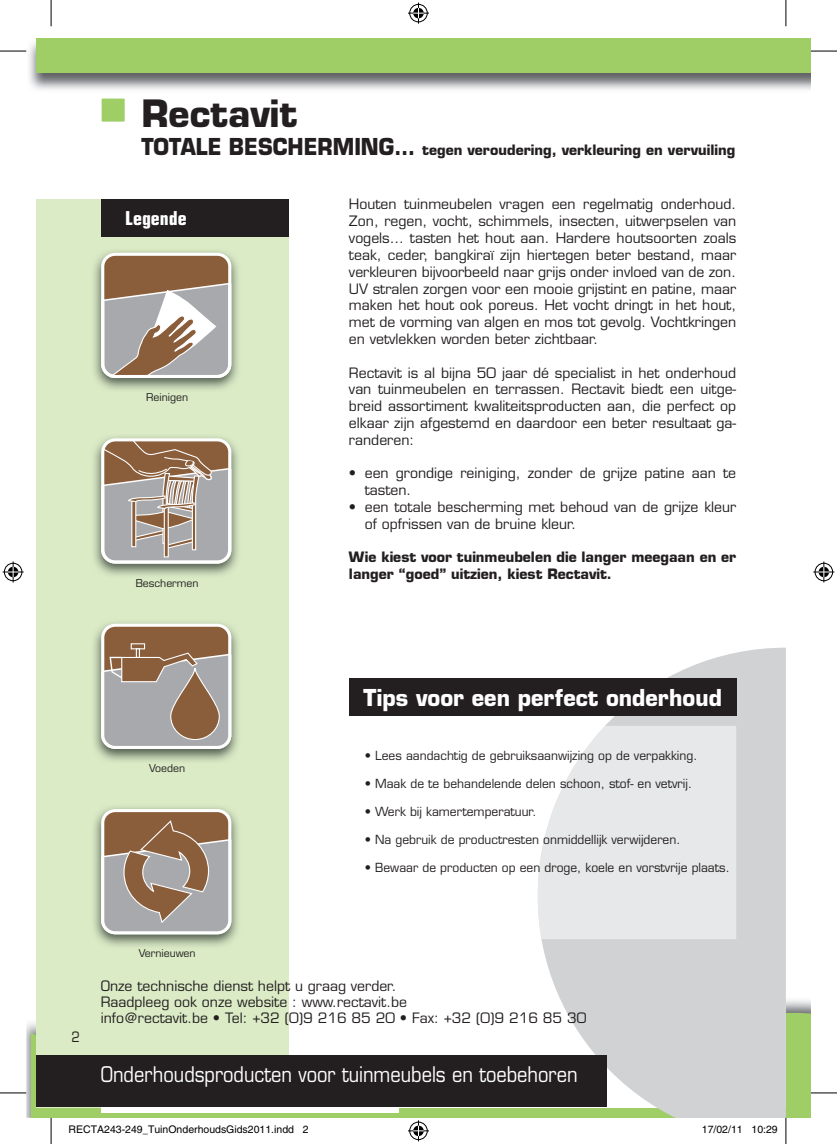
<style>
.page{position:relative;width:837px;height:1144px;background:#fff}
.page>*{position:absolute;margin:0;border:0;box-sizing:border-box;transform-origin:0 0}
.t1{font:700 36.75px "Eurostile LT";color:#231f20}
.t2{font:700 22.75px "Eurostile LT";color:#fff;scale:.95 1}
.t3{font:21px "Eurostile LT";color:#fff;scale:.87 1}
.t4{font:700 condensed 19.25px "Eurostile";color:#fff}
.t5{font:14px/16.8px "Eurostile LT";color:#231f20}
.t6{font:700 14px/16.8px "Eurostile LT";color:#231f20}
.t7{font:14px "Eurostile LT";color:#231f20;scale:.87 1}
.t8{font:12.25px "Eurostile LT";color:#231f20}
.t9{font:10.5px "Helvetica";color:#000}
.t10{font:10.5px "Eurostile LT";color:#231f20}
.s1{font-family:"Eurostile";font-size:22.75px}
</style>
<div class="page">
<img style="left:26px;top:1023px;width:5px;height:95px">
<img style="left:785px;top:997px;width:25px;height:16px">
<svg style="left:31px;top:1013px;width:779px;height:105px;background:#a4d070"></svg>
<div style="left:36px;top:945px;width:749px;height:163px;background:#fff"></div>
<div style="left:36px;top:199px;width:252px;height:909px;background:#dbebc6"></div>
<svg style="left:537px;top:648px;width:248px;height:470px;fill:#d1d2d4"></svg>
<svg style="left:537px;top:726px;width:199px;height:213px;background:#e9eaea"></svg>
<div style="left:349px;top:679px;width:387px;height:37px;background:#231f20"></div>
<div style="left:100px;top:97px;width:26px;height:26px;background:#9fce66;border:2px solid #fff"></div>
<div style="left:101px;top:1075px;width:297px;height:37px;background:#fff"></div>
<div style="left:101px;top:199px;width:187px;height:37px;background:#231f20"></div>
<div style="left:36px;top:1055px;width:571px;height:52px;background:#231f20"></div>
<img style="left:26px;top:42px;width:784px;height:48px">
<div style="left:36px;top:38px;width:774px;height:35px;background:#9fce66"></div>
<img style="left:94px;top:251px;width:144px;height:695px">
<div style="left:103px;top:625px;width:127px;height:122px;background:#8a5d3b;border-radius:12px"></div>
<div style="left:101px;top:624px;width:130px;height:125px;border:3px solid #fff;border-radius:12px"></div>
<div style="left:103px;top:810px;width:127px;height:123px;background:#8a5d3b;border-radius:12px"></div>
<div style="left:101px;top:809px;width:130px;height:125px;border:3px solid #fff;border-radius:12px"></div>
<div style="left:103px;top:254px;width:127px;height:122px;background:#8a5d3b;border-radius:12px"></div>
<svg style="left:99px;top:280px;width:134px;height:99px"></svg>
<div style="left:101px;top:253px;width:130px;height:125px;border:3px solid #fff;border-radius:12px"></div>
<div style="left:131px;top:643px;width:14px;height:6px;border:1px solid #fff"></div>
<div style="left:136px;top:648px;width:4px;height:10px;border:1px solid #fff"></div>
<svg style="left:99px;top:649px;width:134px;height:101px"></svg>
<svg style="left:99px;top:439px;width:134px;height:126px;background:#a7998e"></svg>
<div style="left:101px;top:438px;width:130px;height:126px;border:3px solid #fff;border-radius:12px"></div>
<svg style="left:171px;top:668px;width:48px;height:71px"></svg>
<div style="left:170px;top:667px;width:50px;height:73px;border:1px solid #fff;border-radius:24px"></div>
<svg style="left:99px;top:819px;width:134px;height:117px"></svg>
<svg style="left:0;top:51px;width:26px;height:1px"></svg>
<svg style="left:810px;top:51px;width:26px;height:1px"></svg>
<svg style="left:0;top:1092px;width:26px;height:1px"></svg>
<svg style="left:810px;top:1092px;width:26px;height:1px"></svg>
<svg style="left:51px;top:0;width:1px;height:26px"></svg>
<svg style="left:51px;top:1118px;width:1px;height:26px"></svg>
<svg style="left:785px;top:0;width:1px;height:26px"></svg>
<svg style="left:785px;top:1118px;width:1px;height:26px"></svg>
<svg style="left:408px;top:3px;width:21px;height:21px"></svg>
<svg style="left:408px;top:1120px;width:21px;height:21px"></svg>
<svg style="left:3px;top:561px;width:21px;height:21px"></svg>
<svg style="left:813px;top:561px;width:21px;height:21px"></svg>
<h1 class="t1" style="left:141px;top:90px;width:157px">Rectavit</h1>
<p class="t6" style="left:141px;top:141px;width:595px"><span class="s1">TOTALE BESCHERMING…</span> tegen veroudering, verkleuring en vervuiling</p>
<h3 class="t4" style="left:125px;top:206px;width:63px">Legende</h3>
<p class="t10" style="left:146px;top:391px;width:43px">Reinigen</p>
<p class="t10" style="left:136px;top:576px;width:64px">Beschermen</p>
<p class="t10" style="left:149px;top:762px;width:38px">Voeden</p>
<p class="t10" style="left:139px;top:947px;width:58px">Vernieuwen</p>
<p class="t5" style="left:349px;top:196px;width:388px;text-align:justify">Houten tuinmeubelen vragen een regelmatig onderhoud.<br>Zon, regen, vocht, schimmels, insecten, uitwerpselen van vogels… tasten het hout aan. Hardere houtsoorten zoals teak, ceder, bangkiraï zijn hiertegen beter bestand, maar verkleuren bijvoorbeeld naar grijs onder invloed van de zon.<br>UV stralen zorgen voor een mooie grijstint en patine, maar maken het hout ook poreus. Het vocht dringt in het hout, met de vorming van algen en mos tot gevolg. Vochtkringen en vetvlekken worden beter zichtbaar.</p>
<p class="t5" style="left:349px;top:364px;width:388px;text-align:justify">Rectavit is al bijna 50 jaar dé specialist in het onderhoud van tuinmeubelen en terrassen. Rectavit biedt een uitge&shy;breid assortiment kwaliteitsproducten aan, die perfect op elkaar zijn afgestemd en daardoor een beter resultaat ga&shy;randeren:</p>
<p class="t5" style="left:364px;top:465px;width:373px;text-indent:-16px">• een grondige reiniging, zonder de grijze patine aan te tasten.</p>
<p class="t5" style="left:364px;top:498px;width:373px;text-indent:-16px">• een totale bescherming met behoud van de grijze kleur of opfrissen van de bruine kleur.</p>
<p class="t6" style="left:349px;top:549px;width:388px">Wie kiest voor tuinmeubelen die langer meegaan en er langer “goed” uitzien, kiest Rectavit.</p>
<h2 class="t2" style="left:363px;top:684px;width:379px">Tips voor een perfect onderhoud</h2>
<p class="t8" style="left:364px;top:748px;width:334px">• Lees aandachtig de gebruiksaanwijzing op de verpakking.</p>
<p class="t8" style="left:364px;top:776px;width:329px">• Maak de te behandelende delen schoon, stof- en vetvrij.</p>
<p class="t8" style="left:364px;top:804px;width:173px">• Werk bij kamertemperatuur.</p>
<p class="t8" style="left:364px;top:832px;width:317px">• Na gebruik de productresten onmiddellijk verwijderen.</p>
<p class="t8" style="left:364px;top:860px;width:366px">• Bewaar de producten op een droge, koele en vorstvrije plaats.</p>
<p class="t7" style="left:71px;top:1028px;width:11px">2</p>
<p class="t5" style="left:101px;top:978px;width:487px;line-height:15.8px">Onze technische dienst helpt u graag verder.<br>Raadpleeg ook onze website : www.rectavit.be<br>info@rectavit.be • Tel: +32 (0)9 216 85 20 • Fax: +32 (0)9 216 85 30</p>
<h3 class="t3" style="left:101px;top:1061px;width:549px">Onderhoudsproducten voor tuinmeubels en toebehoren</h3>
<p class="t9" style="left:69px;top:1124px;width:241px">RECTA243-249_TuinOnderhoudsGids2011.indd 2</p>
<p class="t9" style="left:701px;top:1124px;width:77px">17/02/11 10:29</p>
</div>
